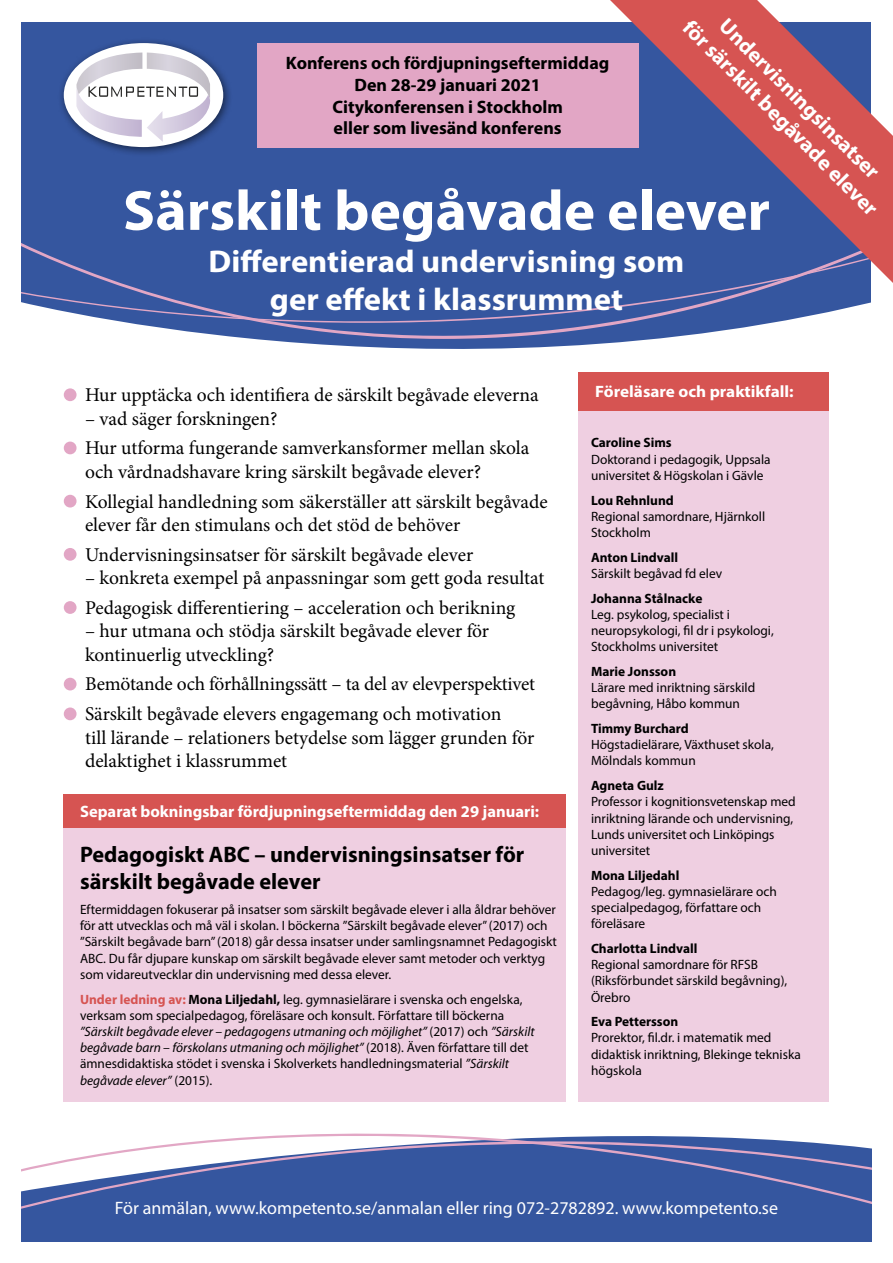
<style>
.page{position:relative;width:893px;height:1263px;background:#fff}
.page>*{position:absolute;margin:0;border:0;box-sizing:border-box;transform-origin:0 0}
.t1{font:700 57px "Myriad Pro";color:#fff;scale:1.04 1}
.t2{font:700 31.5px/37.8px "Myriad Pro";color:#fff;text-align:center;scale:1.04 1}
.t3{font:700 22.5px/27px "Myriad Pro";color:#000}
.t4{font:700 21.6px "Myriad Pro";color:#fff}
.t5{font:19.5px/29.8px "Minion Pro";color:#000}
.t6{font:700 18px/21.6px "Myriad Pro";color:#000;text-align:center}
.t7{font:18px "Myriad Pro";color:#fff}
.t8{font:700 16.5px "Myriad Pro";color:#fff}
.t9{font:700 16.5px "Myriad Pro";color:#fff;scale:1.04 1}
.t10{font:13.5px/16.2px "Myriad Pro";color:#000}
.t11{font:700 13.5px "Myriad Pro";color:#000}
.s1{font-weight:700;color:#d65452}
.s2{font-weight:700}
.s3{font-style:italic}
</style>
<div class="page">
<svg style="left:21px;top:22px;width:589px;height:380px;fill:#35569f"></svg>
<svg style="left:21px;top:203px;width:719px;height:158px"></svg>
<svg style="left:21px;top:213px;width:850px;height:115px;background:#425fa4"></svg>
<hr style="left:21px;top:1238px;width:851px;height:4px;background:#35569f">
<svg style="left:21px;top:1133px;width:851px;height:105px;fill:#35569f"></svg>
<div style="left:58px;top:37px;width:175px;height:120px;background:#000;opacity:.55"></div>
<div style="left:64px;top:43px;width:159px;height:104px;background:#fff;border-radius:50%"></div>
<svg style="left:76px;top:53px;width:135px;height:89px"></svg>
<div style="left:257px;top:43px;width:381px;height:104px;background:#e2a6c5"></div>
<svg style="left:610px;top:0;width:283px;height:283px;background:#876489"></svg>
<div style="left:64px;top:388px;width:13px;height:13px;background:#e2a6c5;border-radius:50%"></div>
<div style="left:64px;top:442px;width:13px;height:12px;background:#e2a6c5;border-radius:50%"></div>
<div style="left:64px;top:495px;width:13px;height:12px;background:#e2a6c5;border-radius:50%"></div>
<div style="left:64px;top:548px;width:13px;height:13px;background:#e2a6c5;border-radius:50%"></div>
<div style="left:64px;top:601px;width:13px;height:13px;background:#e2a6c5;border-radius:50%"></div>
<div style="left:64px;top:678px;width:13px;height:12px;background:#e2a6c5;border-radius:50%"></div>
<div style="left:64px;top:707px;width:13px;height:13px;background:#e2a6c5;border-radius:50%"></div>
<div style="left:578px;top:410px;width:251px;height:692px;background:#efcfe1"></div>
<div style="left:63px;top:794px;width:503px;height:34px;background:#d65452"></div>
<div style="left:578px;top:372px;width:251px;height:38px;background:#d65452"></div>
<div style="left:63px;top:828px;width:503px;height:274px;background:#efcfe1"></div>
<h3 class="t4" style="left:733px;top:12px;width:218px;rotate:45deg">Undervisningsinsatser</h3>
<h1 class="t1" style="left:123px;top:173px;width:624px">Särskilt begåvade elever</h1>
<h2 class="t2" style="left:209px;top:241px;width:459px">Differentierad undervisning som ger effekt i klassrummet</h2>
<h3 class="t4" style="left:697px;top:14px;width:267px;rotate:45deg">för särskilt begåvade elever</h3>
<h3 class="t6" style="left:286px;top:52px;width:325px">Konferens och fördjupningseftermiddag<br>Den 28-29 januari 2021<br>Citykonferensen i Stockholm<br>eller som livesänd konferens</h3>
<h3 class="t5" style="left:85px;top:380px;width:455px">Hur upptäcka och identifiera de särskilt begåvade eleverna</h3>
<h3 class="t5" style="left:85px;top:403px;width:446px">– vad säger forskningen?<br>Hur utforma fungerande samverkansformer mellan skola</h3>
<h3 class="t5" style="left:85px;top:457px;width:464px">och vårdnadshavare kring särskilt begåvade elever?<br>Kollegial handledning som säkerställer att särskilt begåvade</h3>
<h3 class="t5" style="left:85px;top:510px;width:390px">elever får den stimulans och det stöd de behöver<br>Undervisningsinsatser för särskilt begåvade elever</h3>
<h3 class="t5" style="left:85px;top:563px;width:461px">– konkreta exempel på anpassningar som gett goda resultat<br>Pedagogisk differentiering – acceleration och berikning</h3>
<h3 class="t5" style="left:85px;top:619px;width:406px;line-height:23.4px">– hur utmana och stödja särskilt begåvade elever för kontinuerlig utveckling?</h3>
<h3 class="t5" style="left:85px;top:669px;width:452px">Bemötande och förhållningssätt – ta del av elevperspektivet<br>Särskilt begåvade elevers engagemang och motivation</h3>
<h3 class="t5" style="left:85px;top:726px;width:451px;line-height:23.4px">till lärande – relationers betydelse som lägger grunden för delaktighet i klassrummet</h3>
<p class="t8" style="left:80px;top:801px;width:461px">Separat bokningsbar fördjupningseftermiddag den 29 januari:</p>
<h3 class="t3" style="left:80px;top:840px;width:446px">Pedagogiskt ABC – undervisningsinsatser för särskilt begåvade elever</h3>
<p class="t10" style="left:80px;top:901px;width:478px">Eftermiddagen fokuserar på insatser som särskilt begåvade elever i alla åldrar behöver för att utvecklas och må väl i skolan. I böckerna ”Särskilt begåvade elever” (2017) och ”Särskilt begåvade barn” (2018) går dessa insatser under samlingsnamnet Pedagogiskt ABC. Du får djupare kunskap om särskilt begåvade elever samt metoder och verktyg som vidareutvecklar din undervisning med dessa elever.</p>
<p class="t10" style="left:80px;top:991px;width:456px"><span class="s1">Under ledning av:</span> <span class="s2">Mona Liljedahl,</span> leg. gymnasielärare i svenska och engelska, verksam som specialpedagog, föreläsare och konsult. Författare till böckerna <span class="s3">”Särskilt begåvade elever – pedagogens utmaning och möjlighet”</span> (2017) och <span class="s3">”Särskilt begåvade barn – förskolans utmaning och möjlighet”</span> (2018). Även författare till det ämnesdidaktiska stödet i svenska i Skolverkets handledningsmaterial <span class="s3">”Särskilt begåvade elever”</span> (2015).</p>
<p class="t9" style="left:595px;top:381px;width:192px">Föreläsare och praktikfall:</p>
<p class="t11" style="left:591px;top:434px;width:82px">Caroline Sims</p>
<p class="t10" style="left:591px;top:451px;width:181px">Doktorand i pedagogik, Uppsala universitet &amp; Högskolan i Gävle</p>
<p class="t11" style="left:591px;top:491px;width:84px">Lou Rehnlund</p>
<p class="t10" style="left:591px;top:508px;width:176px">Regional samordnare, Hjärnkoll<br>Stockholm</p>
<p class="t11" style="left:591px;top:548px;width:89px">Anton Lindvall</p>
<p class="t10" style="left:591px;top:565px;width:133px">Särskilt begåvad fd elev</p>
<p class="t11" style="left:591px;top:589px;width:113px">Johanna Stålnacke</p>
<p class="t10" style="left:591px;top:606px;width:184px">Leg. psykolog, specialist i neuropsykologi, fil dr i psykologi,<br>Stockholms universitet</p>
<p class="t11" style="left:591px;top:662px;width:87px">Marie Jonsson</p>
<p class="t10" style="left:591px;top:679px;width:166px">Lärare med inriktning särskild begåvning, Håbo kommun</p>
<p class="t11" style="left:591px;top:720px;width:99px">Timmy Burchard</p>
<p class="t10" style="left:591px;top:736px;width:184px">Högstadielärare, Växthuset skola,<br>Mölndals kommun</p>
<p class="t11" style="left:591px;top:777px;width:74px">Agneta Gulz</p>
<p class="t10" style="left:591px;top:793px;width:206px">Professor i kognitionsvetenskap med inriktning lärande och undervisning,<br>Lunds universitet och Linköpings universitet</p>
<p class="t11" style="left:591px;top:866px;width:90px">Mona Liljedahl</p>
<p class="t10" style="left:591px;top:883px;width:187px">Pedagog/leg. gymnasielärare och specialpedagog, författare och föreläsare</p>
<p class="t11" style="left:591px;top:939px;width:108px">Charlotta Lindvall</p>
<p class="t10" style="left:591px;top:956px;width:198px">Regional samordnare för RFSB (Riksförbundet särskild begåvning),<br>Örebro</p>
<p class="t11" style="left:591px;top:1013px;width:89px">Eva Pettersson</p>
<p class="t10" style="left:591px;top:1029px;width:211px">Prorektor, fil.dr. i matematik med didaktisk inriktning, Blekinge tekniska högskola</p>
<h3 class="t7" style="left:115px;top:1197px;width:665px">För anmälan, www.kompetento.se/anmalan eller ring 072-2782892. www.kompetento.se</h3>
</div>
